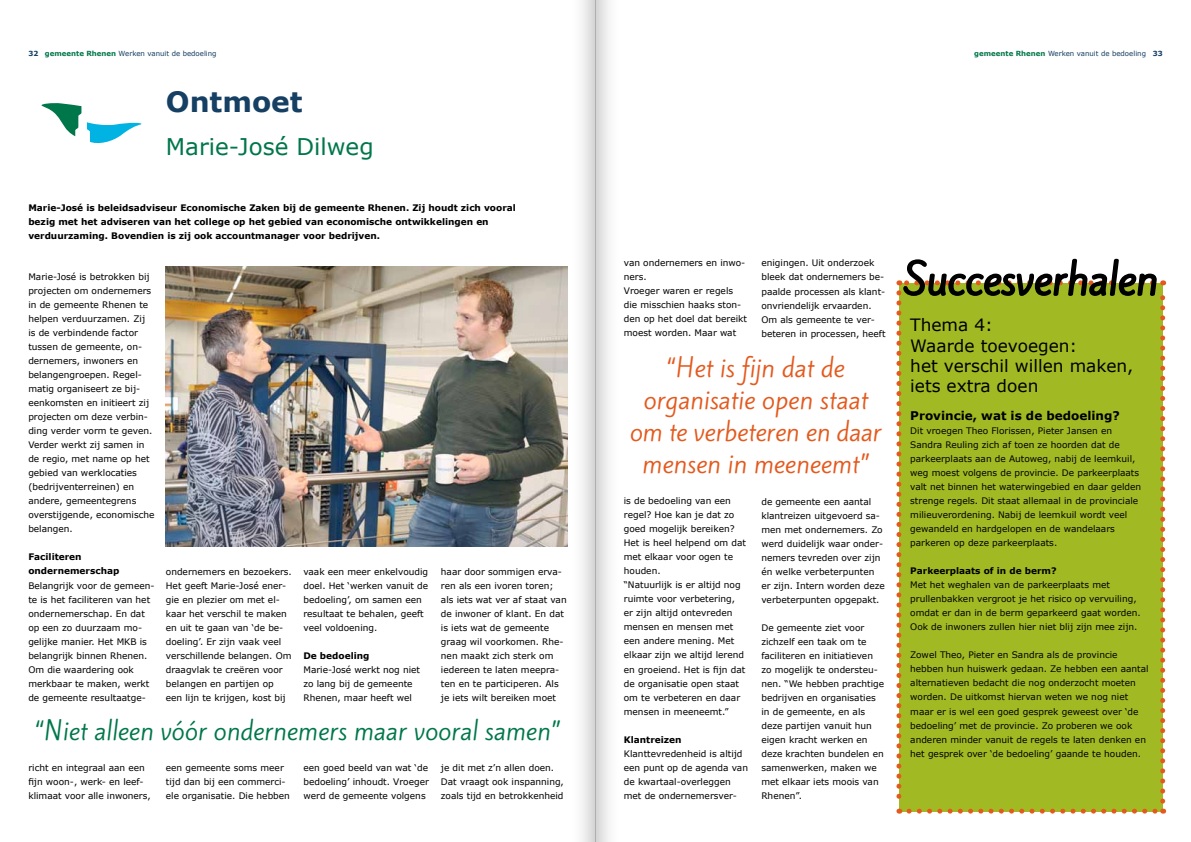
<style>
.page{position:relative;width:1191px;height:842px;background:#fff}
.page>*{position:absolute;margin:0;border:0;box-sizing:border-box;transform-origin:0 0}
.t1{font:39px "Kite One";color:#000}
.t2{font:700 28px "Verdana";color:#153f63}
.t3{font:24px/32px "Kite One";color:#e45a1e;text-align:center}
.t4{font:24px "Kite One";color:#00774a}
.t5{font:23px "Verdana";color:#00774a}
.t6{font:17px/20.4px "Verdana";color:#000}
.t7{font:700 12px "Verdana";color:#000}
.t8{font:9px/14px "Verdana";color:#000}
.t9{font:700 9px/14px "Verdana";color:#000}
.t10{font:7px "Verdana";color:#153f63}
.s1{font-weight:700}
.s2{font-weight:700;color:#00774a}
</style>
<div class="page">
<div style="left:0;top:0;width:596px;height:842px;background:#000;opacity:.75"></div>
<div style="left:594px;top:0;width:597px;height:842px;background:#000;opacity:.75"></div>
<p class="t10" style="left:28px;top:49px;width:190px"><span class="s1">32</span> <span class="s2">gemeente Rhenen</span> Werken vanuit de bedoeling</p>
<p class="t10" style="left:974px;top:49px;width:190px"><span class="s2">gemeente Rhenen</span> Werken vanuit de bedoeling <span class="s1">33</span></p>
<h2 class="t2" style="left:166px;top:84px;width:138px">Ontmoet</h2>
<h3 class="t5" style="left:166px;top:132px;width:209px">Marie-José Dilweg</h3>
<p class="t9" style="left:28px;top:200px;width:489px">Marie-José is beleidsadviseur Economische Zaken bij de gemeente Rhenen. Zij houdt zich vooral bezig met het adviseren van het college op het gebied van economische ontwikkelingen en verduurzaming. Bovendien is zij ook accountmanager voor bedrijven.</p>
<p class="t8" style="left:28px;top:270px;width:128px">Marie-José is betrokken bij projecten om ondernemers in de gemeente Rhenen te helpen verduurzamen. Zij is de verbindende factor tussen de gemeente, on&shy;dernemers, inwoners en belangengroepen. Regel&shy;matig organiseert ze bij&shy;eenkomsten en initieert zij projecten om deze verbin&shy;ding verder vorm te geven.<br>Verder werkt zij samen in de regio, met name op het gebied van werklocaties (bedrijventerreinen) en andere, gemeentegrens overstijgende, economische belangen.</p>
<p class="t9" style="left:28px;top:550px;width:93px">Faciliteren ondernemerschap</p>
<p class="t8" style="left:28px;top:578px;width:128px">Belangrijk voor de gemeen&shy;te is het faciliteren van het ondernemerschap. En dat op een zo duurzaam mo&shy;gelijke manier. Het MKB is belangrijk binnen Rhenen.<br>Om die waardering ook merkbaar te maken, werkt de gemeente resultaatge-</p>
<p class="t8" style="left:166px;top:564px;width:127px">ondernemers en bezoekers.<br>Het geeft Marie-José ener&shy;gie en plezier om met el&shy;kaar het verschil te maken en uit te gaan van ‘de be&shy;doeling’. Er zijn vaak veel verschillende belangen. Om draagvlak te creëren voor belangen en partijen op een lijn te krijgen, kost bij</p>
<p class="t8" style="left:303px;top:564px;width:126px">vaak een meer enkelvoudig doel. Het ‘werken vanuit de bedoeling’, om samen een resultaat te behalen, geeft veel voldoening.</p>
<p class="t9" style="left:303px;top:648px;width:68px">De bedoeling</p>
<p class="t8" style="left:303px;top:662px;width:118px">Marie-José werkt nog niet zo lang bij de gemeente<br>Rhenen, maar heeft wel</p>
<p class="t8" style="left:441px;top:564px;width:127px">haar door sommigen erva&shy;ren als een ivoren toren; als iets wat ver af staat van de inwoner of klant. En dat is iets wat de gemeente graag wil voorkomen. Rhe&shy;nen maakt zich sterk om iedereen te laten meepra&shy;ten en te participeren. Als je iets wilt bereiken moet</p>
<h3 class="t4" style="left:35px;top:713px;width:526px">“Niet alleen vóór ondernemers maar vooral samen”</h3>
<p class="t8" style="left:28px;top:760px;width:124px">richt en integraal aan een fijn woon-, werk- en leef&shy;klimaat voor alle inwoners,</p>
<p class="t8" style="left:166px;top:760px;width:126px">een gemeente soms meer tijd dan bij een commerci&shy;ële organisatie. Die hebben</p>
<p class="t8" style="left:303px;top:760px;width:127px;text-align:justify">een goed beeld van wat ‘de bedoeling’ inhoudt. Vroeger werd de gemeente volgens</p>
<p class="t8" style="left:441px;top:760px;width:124px">je dit met z’n allen doen.<br>Dat vraagt ook inspanning, zoals tijd en betrokkenheid</p>
<p class="t8" style="left:624px;top:256px;width:125px">van ondernemers en inwo&shy;ners.<br>Vroeger waren er regels die misschien haaks ston&shy;den op het doel dat bereikt moest worden. Maar wat</p>
<p class="t8" style="left:761px;top:256px;width:126px">enigingen. Uit onderzoek bleek dat ondernemers be&shy;paalde processen als klant&shy;onvriendelijk ervaarden.<br>Om als gemeente te ver&shy;beteren in processen, heeft</p>
<h3 class="t3" style="left:629px;top:352px;width:253px">“Het is fijn dat de organisatie open staat om te verbeteren en daar mensen in meeneemt”</h3>
<p class="t8" style="left:624px;top:494px;width:124px">is de bedoeling van een regel? Hoe kan je dat zo goed mogelijk bereiken?<br>Het is heel helpend om dat met elkaar voor ogen te houden.<br>“Natuurlijk is er altijd nog ruimte voor verbetering, er zijn altijd ontevreden mensen en mensen met een andere mening. Met elkaar zijn we altijd lerend en groeiend. Het is fijn dat de organisatie open staat om te verbeteren en daar mensen in meeneemt.”</p>
<p class="t9" style="left:624px;top:732px;width:59px">Klantreizen</p>
<p class="t8" style="left:624px;top:746px;width:126px">Klanttevredenheid is altijd een punt op de agenda van de kwartaal-overleggen met de ondernemersver-</p>
<p class="t8" style="left:761px;top:494px;width:125px">de gemeente een aantal klantreizen uitgevoerd sa&shy;men met ondernemers. Zo werd duidelijk waar onder&shy;nemers tevreden over zijn én welke verbeterpunten er zijn. Intern worden deze verbeterpunten opgepakt.</p>
<p class="t8" style="left:761px;top:620px;width:124px">De gemeente ziet voor zichzelf een taak om te faciliteren en initiatieven zo mogelijk te ondersteu&shy;nen. “We hebben prachtige bedrijven en organisaties in de gemeente, en als deze partijen vanuit hun eigen kracht werken en deze krachten bundelen en samenwerken, maken we met elkaar iets moois van<br>Rhenen”.</p>
<h1 class="t1" style="left:903px;top:252px;width:256px">Succesverhalen</h1>
<h3 class="t6" style="left:910px;top:315px;width:225px">Thema 4:<br>Waarde toevoegen:<br>het verschil willen maken, iets extra doen</h3>
<h3 class="t7" style="left:910px;top:408px;width:211px">Provincie, wat is de bedoeling?</h3>
<p class="t8" style="left:910px;top:424px;width:232px">Dit vroegen Theo Florissen, Pieter Jansen en Sandra Reuling zich af toen ze hoorden dat de parkeerplaats aan de Autoweg, nabij de leemkuil, weg moest volgens de provincie. De parkeerplaats valt net binnen het waterwingebied en daar gelden strenge regels. Dit staat allemaal in de provinciale milieuverordening. Nabij de leemkuil wordt veel gewandeld en hardgelopen en de wandelaars parkeren op deze parkeerplaats.</p>
<p class="t9" style="left:910px;top:564px;width:148px">Parkeerplaats of in de berm?</p>
<p class="t8" style="left:910px;top:578px;width:232px">Met het weghalen van de parkeerplaats met prullenbakken vergroot je het risico op vervuiling, omdat er dan in de berm geparkeerd gaat worden.<br>Ook de inwoners zullen hier niet blij zijn mee zijn.</p>
<p class="t8" style="left:910px;top:648px;width:240px">Zowel Theo, Pieter en Sandra als de provincie hebben hun huiswerk gedaan. Ze hebben een aantal alternatieven bedacht die nog onderzocht moeten worden. De uitkomst hiervan weten we nog niet maar er is wel een goed gesprek geweest over ‘de bedoeling’ met de provincie. Zo proberen we ook anderen minder vanuit de regels te laten denken en het gesprek over ‘de bedoeling’ gaande te houden.</p>
</div>
